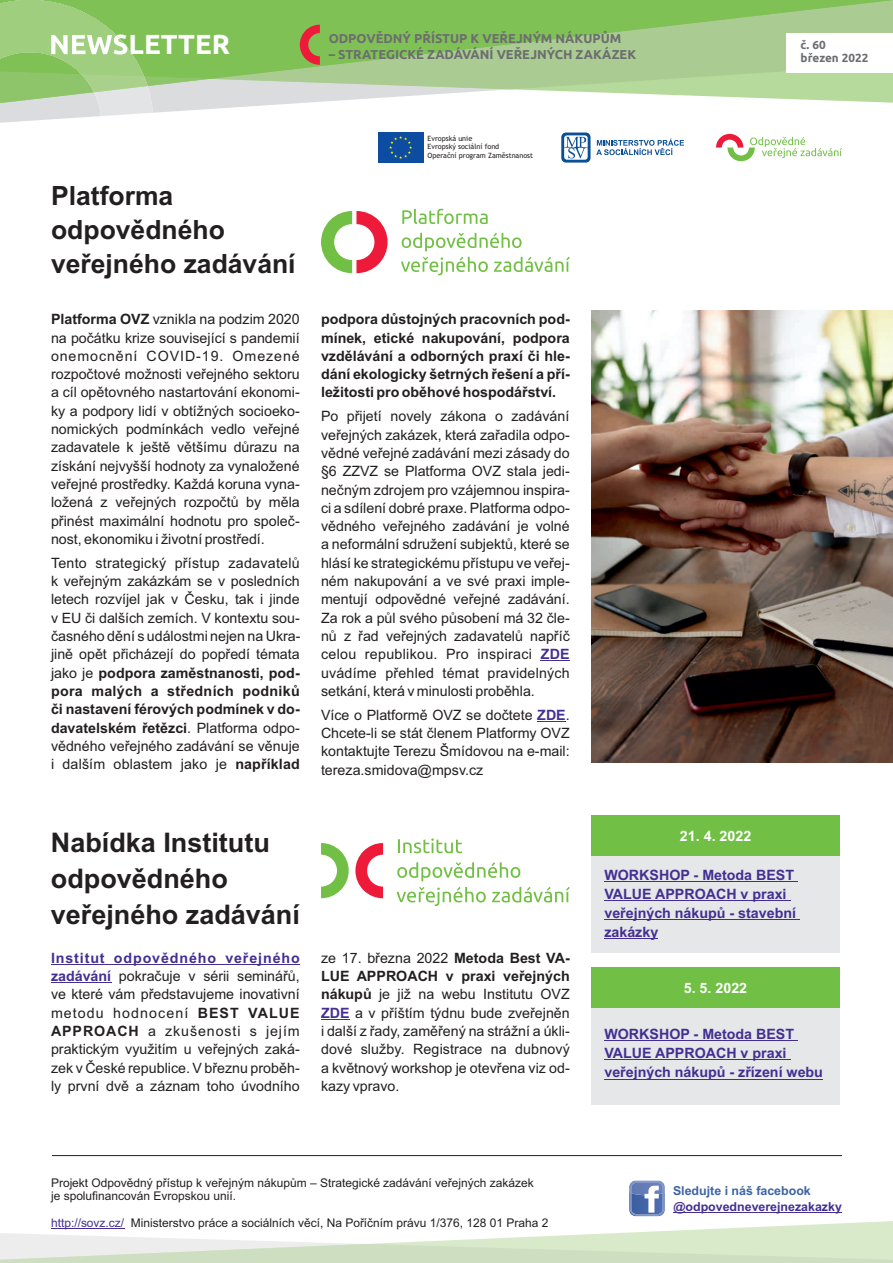
<style>
.page{position:relative;width:893px;height:1263px;background:#fff}
.page>*{position:absolute;margin:0;border:0;box-sizing:border-box;transform-origin:0 0}
.t1{font:700 27.45px "Ubuntu";color:#fff}
.t2{font:700 27px/36.2px "Arial";color:#231f20}
.t3{font:700 26.55px/34px "Arial";color:#231f20}
.t4{font:14.25px/18.3px "Arial";color:#231f20;text-align:justify}
.t5{font:700 14.25px/18.3px "Arial";color:#231f20;text-align:justify}
.t6{font:700 14.25px/19px "Arial";color:#432f92}
.t7{font:700 14.25px "Arial";color:#fff}
.t8{font:700 12.9px "Ubuntu";color:#6c6d70}
.t9{font:700 12.45px "Arial";color:#432f92}
.t10{font:700 12.45px "Arial";color:#3e64a5}
.t11{font:12px/13.4px "Arial";color:#231f20}
.t12{font:700 11.7px/13.2px "Ubuntu";color:#6c6d70}
.t13{font:7.2px/8.4px "Trebuchet MS";color:#231f20}
.s1{font-weight:700}
.s2{font-weight:700;color:#432f92}
.s3{color:#432f92}
</style>
<div class="page">
<hr style="left:52px;top:1155px;width:790px;height:1px;background:#231f20">
<svg style="left:0;top:1181px;width:893px;height:82px"></svg>
<hr style="left:673px;top:1212px;width:169px;height:1px;background:#432f92">
<svg style="left:153px;top:103px;width:144px;height:10px"></svg>
<svg style="left:153px;top:89px;width:740px;height:14px"></svg>
<svg style="left:153px;top:79px;width:740px;height:10px;background:#bad5a7"></svg>
<svg style="left:153px;top:0;width:740px;height:79px;background:#92c56f"></svg>
<svg style="left:300px;top:25px;width:20px;height:40px"></svg>
<svg style="left:0;top:0;width:153px;height:123px;background:#aad190"></svg>
<div style="left:787px;top:33px;width:106px;height:39px;background:#fff"></div>
<div style="left:378px;top:132px;width:46px;height:31px;background:#0d4da1"></div>
<svg style="left:389px;top:136px;width:23px;height:23px"></svg>
<svg style="left:716px;top:134px;width:126px;height:27px"></svg>
<svg style="left:561px;top:133px;width:29px;height:30px"></svg>
<svg style="left:596px;top:139px;width:88px;height:16px"></svg>
<svg style="left:537px;top:721px;width:29px;height:1px"></svg>
<svg style="left:401px;top:209px;width:169px;height:66px"></svg>
<svg style="left:321px;top:211px;width:67px;height:62px"></svg>
<img style="left:591px;top:310px;width:302px;height:452px">
<svg style="left:397px;top:838px;width:173px;height:68px"></svg>
<svg style="left:321px;top:843px;width:28px;height:55px"></svg>
<svg style="left:355px;top:843px;width:28px;height:55px"></svg>
<div style="left:591px;top:967px;width:249px;height:41px;background:#71bf44"></div>
<div style="left:591px;top:1008px;width:249px;height:97px;background:#e6e7e9"></div>
<hr style="left:604px;top:1040px;width:194px;height:1px;background:#432f92">
<hr style="left:604px;top:1059px;width:186px;height:1px;background:#432f92">
<hr style="left:604px;top:1079px;width:219px;height:1px;background:#432f92">
<div style="left:591px;top:815px;width:249px;height:42px;background:#71bf44"></div>
<div style="left:591px;top:856px;width:249px;height:97px;background:#e6e7e9"></div>
<hr style="left:604px;top:881px;width:194px;height:1px;background:#432f92">
<hr style="left:604px;top:900px;width:186px;height:1px;background:#432f92">
<hr style="left:604px;top:919px;width:196px;height:1px;background:#432f92">
<hr style="left:604px;top:938px;width:54px;height:1px;background:#432f92">
<hr style="left:51px;top:964px;width:249px;height:1px;background:#432f92">
<hr style="left:51px;top:982px;width:60px;height:1px;background:#432f92">
<svg style="left:321px;top:1019px;width:29px;height:1px"></svg>
<p class="t8" style="left:329px;top:33px;width:294px">ODPOVĚDNÝ PŘÍSTUP K VEŘEJNÝM NÁKUPŮM</p>
<p class="t8" style="left:329px;top:49px;width:309px">– STRATEGICKÉ ZADÁVÁNÍ VEŘEJNÝCH ZAKÁZEK</p>
<h1 class="t1" style="left:49px;top:33px;width:183px">NEWSLETTER</h1>
<p class="t12" style="left:801px;top:39px;width:69px">č. 60<br>březen 2022</p>
<h3 class="t3" style="left:51px;top:181px;width:246px">Platforma odpovědného veřejného zadávání</h3>
<p class="t4" style="left:51px;top:311px;width:250px"><span class="s1">Platforma OVZ</span> vznikla na podzim 2020 na počátku krize související s pandemií onemocnění COVID-19. Omezené rozpočtové možnosti veřejného sektoru a cíl opětovného nastartování ekonomi&shy;ky a podpory lidí v obtížných socioeko&shy;nomických podmínkách vedlo veřejné zadavatele k ještě většímu důrazu na získání nejvyšší hodnoty za vynaložené veřejné prostředky. Každá koruna vyna&shy;ložená z veřejných rozpočtů by měla přinést maximální hodnotu pro společ&shy;nost, ekonomiku i životní prostředí.</p>
<p class="t4" style="left:51px;top:555px;width:251px">Tento strategický přístup zadavatelů k veřejným zakázkám se v posledních letech rozvíjel jak v Česku, tak i jinde v EU či dalších zemích. V kontextu sou&shy;časného dění s událostmi nejen na Ukra&shy;jině opět přicházejí do popředí témata jako je <span class="s1">podpora zaměstnanosti, pod&shy;pora malých a středních podniků či nastavení férových podmínek v do&shy;davatelském řetězci</span>. Platforma odpo&shy;vědného veřejného zadávání se věnuje i dalším oblastem jako je <span class="s1">například</span></p>
<p class="t13" style="left:428px;top:135px;width:107px">Evropská unie<br>Evropský sociální fond<br>Operační program Zaměstnanost</p>
<p class="t5" style="left:321px;top:311px;width:250px">podpora důstojných pracovních pod&shy;mínek, etické nakupování, podpora vzdělávání a odborných praxí či hle&shy;dání ekologicky šetrných řešení a pří&shy;ležitosti pro oběhové hospodářství.</p>
<p class="t4" style="left:321px;top:408px;width:250px">Po přijetí novely zákona o zadávání veřejných zakázek, která zařadila odpo&shy;vědné veřejné zadávání mezi zásady do §6 ZZVZ se Platforma OVZ stala jedi&shy;nečným zdrojem pro vzájemnou inspira&shy;ci a sdílení dobré praxe. Platforma odpo&shy;vědného veřejného zadávání je volné a neformální sdružení subjektů, které se hlásí ke strategickému přístupu ve veřej&shy;ném nakupování a ve své praxi imple&shy;mentují odpovědné veřejné zadávání.<br>Za rok a půl svého působení má 32 čle&shy;nů z řad veřejných zadavatelů napříč celou republikou. Pro inspiraci <span class="s2">ZDE </span>uvádíme přehled témat pravidelných setkání, která v minulosti proběhla.</p>
<p class="t4" style="left:321px;top:707px;width:250px">Více o Platformě OVZ se dočtete <span class="s2">ZDE</span>.<br>Chcete-li se stát členem Platformy OVZ kontaktujte Terezu Šmídovou na e-mail: tereza.smidova@mpsv.cz</p>
<h2 class="t2" style="left:51px;top:827px;width:251px">Nabídka Institutu odpovědného veřejného zadávání</h2>
<p class="t4" style="left:51px;top:950px;width:250px"><span class="s2">Institut odpovědného veřejného zadávání</span> pokračuje v sérii seminářů, ve které vám představujeme inovativní metodu hodnocení <span class="s1">BEST VALUE APPROACH</span> a zkušenosti s jejím praktickým využitím u veřejných zaká&shy;zek v České republice. V březnu proběh&shy;ly první dvě a záznam toho úvodního</p>
<p class="t4" style="left:321px;top:950px;width:250px">ze 17. března 2022 <span class="s1">Metoda Best VA-LUE APPROACH v praxi veřejných nákupů</span> je již na webu Institutu OVZ <span class="s2">ZDE</span> a v příštím týdnu bude zveřejněn i další z řady, zaměřený na strážní a úkli&shy;dové služby. Registrace na dubnový a květnový workshop je otevřena viz od&shy;kazy vpravo.</p>
<p class="t11" style="left:51px;top:1177px;width:484px">Projekt Odpovědný přístup k veřejným nákupům – Strategické zadávání veřejných zakázek je spolufinancován Evropskou unií.</p>
<p class="t11" style="left:51px;top:1217px;width:499px"><span class="s3">http://sovz.cz/</span> Ministerstvo práce a sociálních věcí, Na Poříčním právu 1/376, 128 01 Praha 2</p>
<p class="t7" style="left:680px;top:831px;width:73px">21. 4. 2022</p>
<p class="t6" style="left:604px;top:866px;width:193px">WORKSHOP - Metoda BEST<br>VALUE APPROACH v praxi veřejných nákupů - stavební zakázky</p>
<p class="t7" style="left:684px;top:982px;width:65px">5. 5. 2022</p>
<p class="t6" style="left:604px;top:1026px;width:220px">WORKSHOP - Metoda BEST<br>VALUE APPROACH v praxi veřejných nákupů - zřízení webu</p>
<p class="t10" style="left:673px;top:1185px;width:139px">Sledujte i náš facebook</p>
<p class="t9" style="left:673px;top:1202px;width:170px">@odpovedneverejnezakazky</p>
</div>
